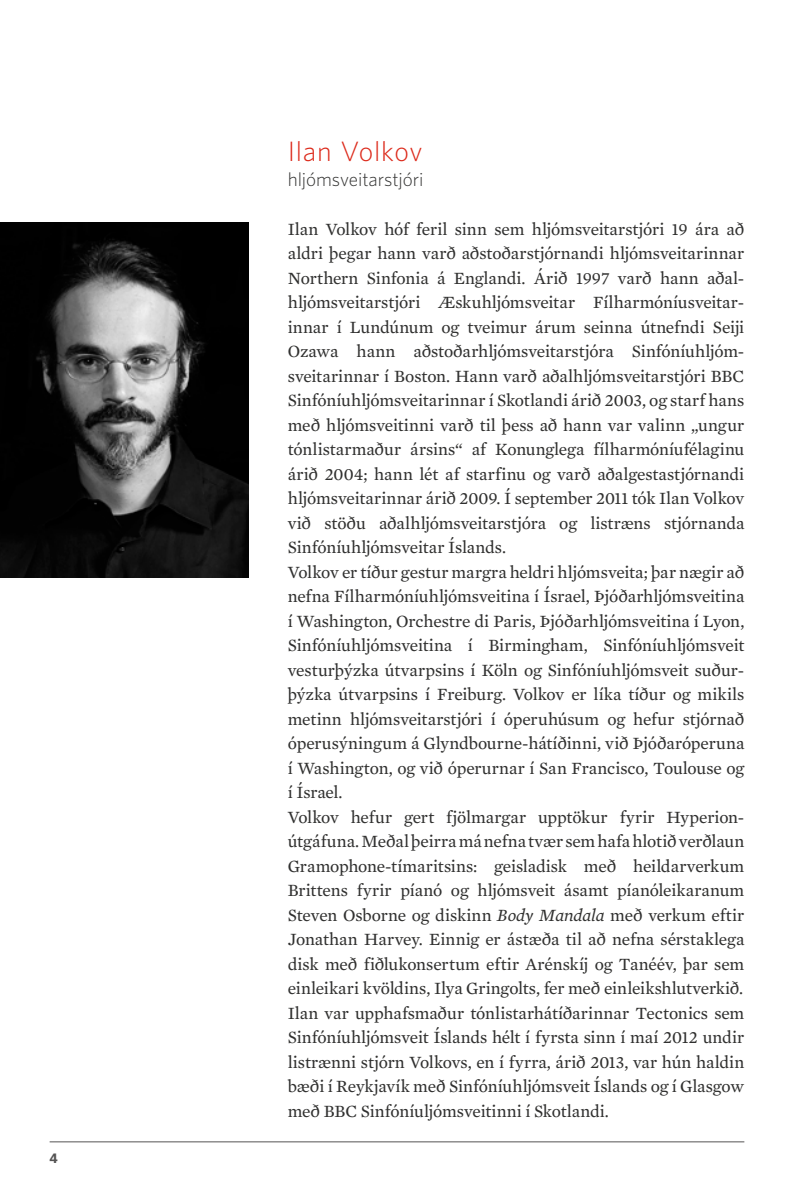
<style>
.page{position:relative;width:794px;height:1191px;background:#fff}
.page>*{position:absolute;margin:0;border:0;box-sizing:border-box;transform-origin:0 0}
.t1{font:300 28px "Whitney";letter-spacing:.025em;color:#dc291a}
.t2{font:300 19.25px "Whitney";letter-spacing:-.005em;color:#363635}
.t3{font:17.5px/24.5px "Mercury Text G2";letter-spacing:-.005em;color:#30302f}
.t4{font:700 14px "Whitney";color:#555454}
.s1{font-style:italic}
</style>
<div class="page">
<hr style="left:50px;top:1141px;width:694px;height:1px;background:#555454">
<img style="left:0;top:223px;width:248px;height:355px">
<p class="t4" style="left:50px;top:1150px;width:10px">4</p>
<h1 class="t1" style="left:288px;top:135px;width:136px">Ilan Volkov</h1>
<p class="t2" style="left:288px;top:168px;width:137px">hljómsveitarstjóri</p>
<p class="t3" style="left:288px;top:217px;width:458px">Ilan Volkov hóf feril sinn sem hljómsveitarstjóri 19 ára að aldri þegar hann varð aðstoðarstjórnandi hljómsveitarinnar Northern Sinfonia á Englandi. Árið 1997 varð hann aðal&shy;hljómsveitarstjóri Æskuhljómsveitar Fílharmóníusveitar-- innar í Lundúnum og tveimur árum seinna útnefndi Seiji Ozawa hann aðstoðarhljómsveitarstjóra Sinfóníuhljóm&shy;sveitarinnar í Boston. Hann varð aðalhljómsveitarstjóri BBC Sinfóníuhljómsveitarinnar í Skotlandi árið 2003, og starf hans með hljómsveitinni varð til þess að hann var valinn „ungur tónlistarmaður ársins“ af Konunglega fílharmóníufélaginu árið 2004; hann lét af starfinu og varð aðalgestastjórnandi hljómsveitarinnar árið 2009. Í september 2011 tók Ilan Volkov við stöðu aðalhljómsveitarstjóra og listræns stjórnanda Sinfóníuhljómsveitar Íslands.<br>Volkov er tíður gestur margra heldri hljómsveita; þar nægir að nefna Fílharmóníuhljómsveitina í Ísrael, Þjóðarhljómsveitina í Washington, Orchestre di Paris, Þjóðarhljómsveitina í Lyon, Sinfóníuhljómsveitina í Birmingham, Sinfóníuhljómsveit vesturþýzka útvarpsins í Köln og Sinfóníuhljómsveit suður&shy;þýzka útvarpsins í Freiburg. Volkov er líka tíður og mikils metinn hljómsveitarstjóri í óperuhúsum og hefur stjórnað óperusýningum á Glyndbourne-hátíðinni, við Þjóðaróperuna í Washington, og við óperurnar í San Francisco, Toulouse og í Ísrael.<br>Volkov hefur gert fjölmargar upptökur fyrir Hyperion&shy;útgáfuna. Meðal þeirra má nefna tvær sem hafa hlotið verðlaun Gramophone-tímaritsins: geisladisk með heildarverkum Brittens fyrir píanó og hljómsveit ásamt píanóleikaranum Steven Osborne og diskinn <span class="s1">Body Mandala</span> með verkum eftir Jonathan Harvey. Einnig er ástæða til að nefna sérstaklega disk með fiðlukonsertum eftir Arénskíj og Tanéév, þar sem einleikari kvöldins, Ilya Gringolts, fer með einleikshlutverkið.<br>Ilan var upphafsmaður tónlistarhátíðarinnar Tectonics sem Sinfóníuhljómsveit Íslands hélt í fyrsta sinn í maí 2012 undir listrænni stjórn Volkovs, en í fyrra, árið 2013, var hún haldin bæði í Reykjavík með Sinfóníuhljómsveit Íslands og í Glasgow með BBC Sinfóníuljómsveitinni í Skotlandi.</p>
</div>
